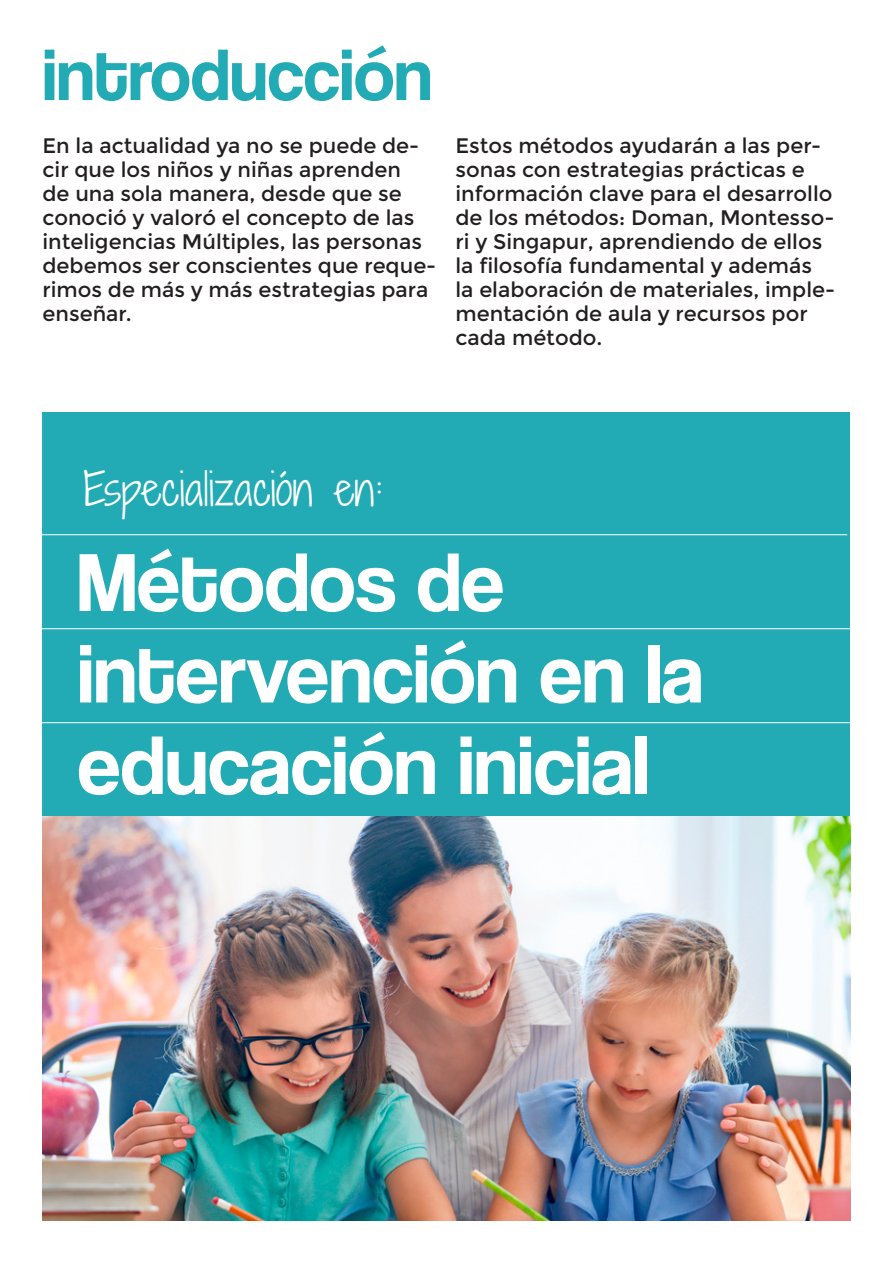
<style>
.page{position:relative;width:893px;height:1263px;background:#fff}
.page>*{position:absolute;margin:0;border:0;box-sizing:border-box;transform-origin:0 0}
.t1{font:85.5px/91.5px "Coolvetica Rg";color:#fff}
.t2{font:75px "Coolvetica Rg";color:#22abb4}
.t3{font:300 43.5px "Shadows Into";color:#fff}
.t4{font:21px/24px "Montserrat";color:#231f20}
</style>
<div class="page">
<div style="left:43px;top:412px;width:807px;height:808px;background:#22abb4"></div>
<hr style="left:39px;top:534px;width:808px;height:1px;background:#fff">
<hr style="left:34px;top:628px;width:829px;height:1px;background:#fff">
<hr style="left:34px;top:722px;width:829px;height:1px;background:#fff">
<img style="left:43px;top:816px;width:807px;height:404px">
<p class="t2" style="left:43px;top:31px;width:391px">introducción</p>
<p class="t4" style="left:43px;top:133px;width:395px">En la actualidad ya no se puede de&shy;cir que los niños y niñas aprenden<br>de una sola manera, desde que se conoció y valoró el concepto de las inteligencias Múltiples, las personas debemos ser conscientes que reque&shy;rimos de más y más estrategias para enseñar.</p>
<p class="t4" style="left:455px;top:133px;width:381px">Estos métodos ayudarán a las per&shy;sonas con estrategias prácticas e información clave para el desarrollo de los métodos: Doman, Montesso&shy;ri y Singapur, aprendiendo de ellos la filosofía fundamental y además la elaboración de materiales, imple&shy;mentación de aula y recursos por cada método.</p>
<p class="t3" style="left:83px;top:457px;width:301px">Especialización en:</p>
<p class="t1" style="left:78px;top:536px;width:428px">Métodos de</p>
<p class="t1" style="left:78px;top:627px;width:627px">intervención en la educación inicial</p>
</div>
